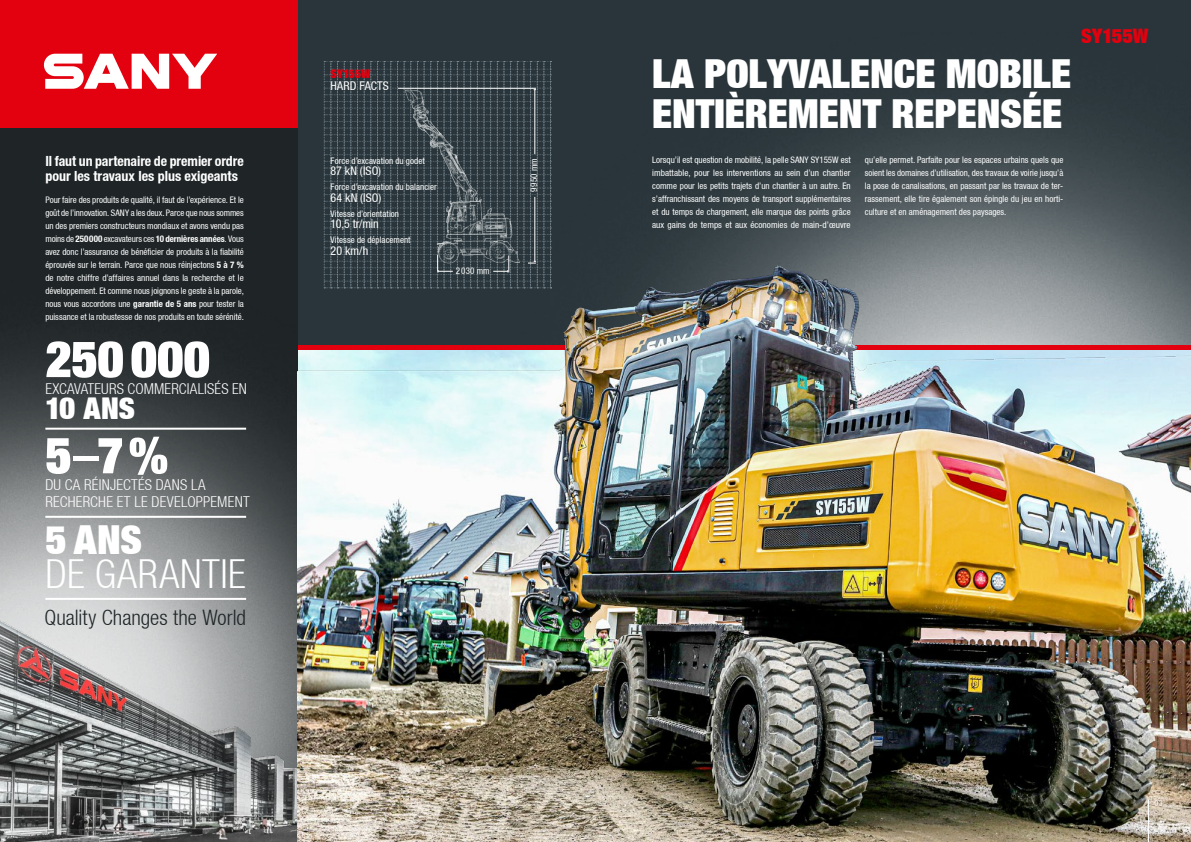
<style>
.page{position:relative;width:1191px;height:842px;background:#fff}
.page>*{position:absolute;margin:0;border:0;box-sizing:border-box;transform-origin:0 0}
.t1{font:900 50px "Context Reprise Extra Black S Si Extra";letter-spacing:.005em;color:#fff}
.t2{font:900 40px/40px "Context Reprise Extra Black S Si Extra";color:#fff}
.t3{font:700 40px "Context Reprise Light Cond S Si";letter-spacing:.015em;color:#fff}
.t4{font:900 30px "Context Reprise Extra Black S Si Extra";color:#fff}
.t5{font:700 21.3px "Context Reprise Light Cond S Si";color:#1f2527}
.t6{font:900 20px "Context Reprise Extra Black S Si Extra";letter-spacing:-.01em;color:#e3000f}
.t7{font:700 15px/17px "Context Reprise Light Cond S Si";letter-spacing:.015em;color:#fff}
.t8{font:700 condensed 14px/15px "Context Reprise Condensed S Si";letter-spacing:-.005em;color:#fff}
.t9{font:12px "Context Reprise Condensed S Si Condensed";letter-spacing:.005em;color:#fff}
.t10{font:900 12px "Context Reprise Extra Black S Si Extra";letter-spacing:-.015em;color:#e3000f}
.t11{font:9px/13px "Context Reprise Condensed S Si Condensed";color:#fff;text-align:justify}
.t12{font:8px "Context Reprise Condensed S Si Condensed";color:#fff}
.s1{font-family:"Context Reprise Condensed S Si";font-weight:700;font-stretch:condensed}
.s2{font-size:30px}
</style>
<div class="page">
<img style="left:315px;top:0;width:876px;height:242px">
<img style="left:0;top:128px;width:298px;height:481px">
<div style="left:0;top:0;width:298px;height:128px;background:#e3000f"></div>
<svg style="left:44px;top:54px;width:173px;height:35px"></svg>
<img style="left:0;top:609px;width:298px;height:233px">
<img style="left:298px;top:242px;width:893px;height:600px">
<hr style="left:45px;top:428px;width:201px;height:2px;background:#fff">
<hr style="left:45px;top:516px;width:201px;height:2px;background:#fff">
<hr style="left:45px;top:598px;width:201px;height:2px;background:#fff">
<svg style="left:324px;top:61px;width:227px;height:228px;background:#3a464c"></svg>
<hr style="left:1148px;top:799px;width:1px;height:43px;background:#fff">
<h3 class="t8" style="left:45px;top:154px;width:200px">Il faut un partenaire de premier ordre pour les travaux les plus exigeants</h3>
<p class="t11" style="left:45px;top:193px;width:200px">Pour faire des produits de qualité, il faut de l’expérience. Et le goût de l’innovation. SANY a les deux. Parce que nous sommes un des premiers constructeurs mondiaux et avons vendu pas moins de <span class="s1">250000</span> excavateurs ces <span class="s1">10 dernières années</span>. Vous avez donc l’assurance de bénéficier de produits à la fiabilité éprouvée sur le terrain. Parce que nous réinjectons <span class="s1">5 à 7 % </span>de notre chiffre d’affaires annuel dans la recherche et le développement. Et comme nous joignons le geste à la parole, nous vous accordons une <span class="s1">garantie de 5 ans</span> pour tester la puissance et la robustesse de nos produits en toute sérénité.</p>
<h1 class="t1" style="left:45px;top:327px;width:166px">250 000</h1>
<h3 class="t7" style="left:45px;top:380px;width:203px">EXCAVATEURS COMMERCIALISÉS EN</h3>
<h3 class="t4" style="left:45px;top:389px;width:91px">10 ANS</h3>
<h1 class="t1" style="left:45px;top:423px;width:124px">5<span class="s2">–</span>7%</h1>
<h3 class="t7" style="left:45px;top:476px;width:206px">DU CA RÉINJECTÉS DANS LA<br>RECHERCHE ET LE DEVELOPPEMENT</h3>
<h2 class="t2" style="left:45px;top:519px;width:98px">5 ANS</h2>
<h2 class="t3" style="left:45px;top:551px;width:202px">DE GARANTIE</h2>
<h3 class="t5" style="left:44px;top:604px;width:203px">Quality Changes the World</h3>
<h3 class="t10" style="left:330px;top:66px;width:41px">SY155W</h3>
<h3 class="t9" style="left:330px;top:79px;width:60px">HARD FACTS</h3>
<p class="t11" style="left:330px;top:154px;width:96px">Force d’excavation du godet</p>
<h3 class="t9" style="left:330px;top:164px;width:52px">87 kN (ISO)</h3>
<p class="t11" style="left:330px;top:180px;width:108px">Force d’excavation du balancier</p>
<h3 class="t9" style="left:330px;top:190px;width:52px">64 kN (ISO)</h3>
<p class="t11" style="left:330px;top:207px;width:70px">Vitesse d’orientation</p>
<h3 class="t9" style="left:330px;top:217px;width:50px">10,5 tr/min</h3>
<p class="t11" style="left:330px;top:234px;width:82px">Vitesse de déplacement</p>
<h3 class="t9" style="left:330px;top:243px;width:39px">20 km/h</h3>
<p class="t11" style="left:456px;top:265px;width:35px">2030 mm</p>
<p class="t11" style="left:527px;top:192px;width:35px;rotate:-90deg">9950 mm</p>
<h2 class="t2" style="left:652px;top:52px;width:420px">LA POLYVALENCE MOBILE<br>ENTIÈREMENT REPENSÉE</h2>
<p class="t11" style="left:652px;top:153px;width:200px">Lorsqu’il est question de mobilité, la pelle SANY SY155W est imbattable, pour les interventions au sein d’un chantier comme pour les petits trajets d’un chantier à un autre. En s’affranchissant des moyens de transport supplémentaires et du temps de chargement, elle marque des points grâce aux gains de temps et aux économies de main-d’œuvre</p>
<p class="t11" style="left:865px;top:153px;width:200px">qu’elle permet. Parfaite pour les espaces urbains quels que soient les domaines d’utilisation, des travaux de voirie jusqu’à la pose de canalisations, en passant par les travaux de ter&shy;rassement, elle tire également son épingle du jeu en horti&shy;culture et en aménagement des paysages.</p>
<h3 class="t6" style="left:1081px;top:23px;width:69px">SY155W</h3>
<p class="t12" style="left:1154px;top:798px;width:9px">03</p>
</div>
